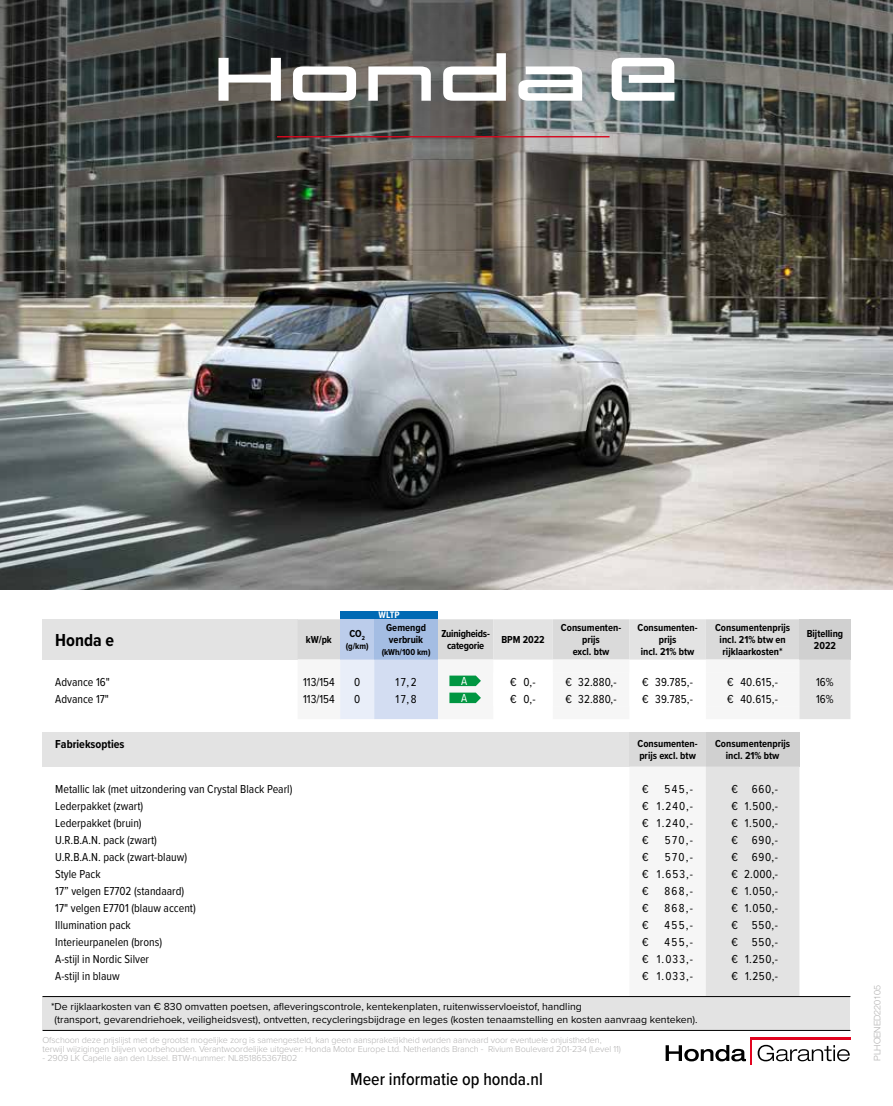
<style>
.page{position:relative;width:893px;height:1106px;background:#fff}
.page>*{position:absolute;margin:0;border:0;box-sizing:border-box;transform-origin:0 0}
.t1{font:500 18px "Proxima Nova Cond";color:#000}
.t2{font:700 18px "Proxima Nova Cond";color:#000}
.t3{font:12px "Proxima Nova Cond";color:#000}
.t4{font:700 12px "Proxima Nova Cond";color:#000}
.t5{font:12px "Proxima Nova Cond";color:#fff}
.t6{font:10.5px/12.6px "Proxima Nova";color:#000}
.t7{font:700 10.5px/12px "Proxima Nova Cond";color:#000;text-align:center}
.t8{font:700 10.5px/12px "Proxima Nova Cond";letter-spacing:-.02em;color:#000;text-align:center}
.t9{font:700 9.75px "Proxima Nova Cond";color:#fff}
.t10{font:300 9px/9px "Proxima Nova";letter-spacing:-.01em;color:#b3b2b2}
.t11{font:700 9px "Proxima Nova Cond";color:#000}
.t12{font:300 9px "Helvetica Neue LT Std";letter-spacing:-.01em;color:#b3b2b2}
</style>
<div class="page">
<img style="left:0;top:261px;width:893px;height:328px">
<svg style="left:0;top:0;width:893px;height:261px"></svg>
<div style="left:43px;top:732px;width:586px;height:34px;background:#e3e3e3"></div>
<div style="left:629px;top:732px;width:77px;height:34px;background:#dadada"></div>
<div style="left:706px;top:732px;width:93px;height:34px;background:#d0d0d0"></div>
<svg style="left:629px;top:766px;width:170px;height:230px"></svg>
<hr style="left:277px;top:136px;width:332px;height:1px;background:#d6081f">
<hr style="left:750px;top:1037px;width:100px;height:3px;background:#e30520">
<hr style="left:750px;top:1037px;width:2px;height:27px;background:#e30520">
<svg style="left:666px;top:1045px;width:80px;height:16px"></svg>
<svg style="left:758px;top:1044px;width:92px;height:17px"></svg>
<svg style="left:218px;top:58px;width:63px;height:43px"></svg>
<svg style="left:293px;top:66px;width:63px;height:35px"></svg>
<svg style="left:368px;top:66px;width:63px;height:35px"></svg>
<svg style="left:443px;top:53px;width:63px;height:48px"></svg>
<svg style="left:518px;top:66px;width:64px;height:35px"></svg>
<svg style="left:612px;top:58px;width:62px;height:43px"></svg>
<div style="left:340px;top:611px;width:98px;height:8px;background:#0069b4"></div>
<div style="left:43px;top:619px;width:255px;height:40px;background:#e3e3e3"></div>
<svg style="left:298px;top:619px;width:552px;height:100px"></svg>
<div style="left:43px;top:996px;width:807px;height:34px;background:#e3e3e3"></div>
<hr style="left:43px;top:1030px;width:807px;height:1px;background:#000">
<hr style="left:43px;top:996px;width:807px;height:1px;background:#000">
<h1 class="t2" style="left:55px;top:626px;width:60px">Honda e</h1>
<p class="t7" style="left:306px;top:633px;width:27px">kW/pk</p>
<p class="t7" style="left:349px;top:627px;width:17px">CO<sub>2</sub></p>
<p class="t11" style="left:346px;top:639px;width:24px">(g/km)</p>
<p class="t9" style="left:379px;top:608px;width:22px">WLTP</p>
<p class="t7" style="left:386px;top:621px;width:41px;text-align:left">Gemengd verbruik</p>
<p class="t11" style="left:382px;top:645px;width:50px">(kWh/100 km)</p>
<p class="t8" style="left:441px;top:627px;width:50px">Zuinigheids&shy;categorie</p>
<p class="t7" style="left:501px;top:633px;width:45px">BPM 2022</p>
<p class="t7" style="left:561px;top:621px;width:62px">Consumenten&shy;prijs<br>excl. btw</p>
<p class="t7" style="left:637px;top:621px;width:62px">Consumenten&shy;prijs<br>incl. 21% btw</p>
<p class="t7" style="left:715px;top:621px;width:77px">Consumentenprijs incl. 21% btw en rijklaarkosten*</p>
<p class="t7" style="left:807px;top:627px;width:38px">Bijtelling<br>2022</p>
<p class="t3" style="left:55px;top:672px;width:56px">Advance 16"</p>
<p class="t3" style="left:303px;top:672px;width:33px">113/154</p>
<p class="t3" style="left:354px;top:672px;width:8px">0</p>
<p class="t3" style="left:395px;top:672px;width:23px">17,2</p>
<p class="t5" style="left:461px;top:672px;width:8px">A</p>
<p class="t3" style="left:510px;top:672px;width:27px">€ 0,-</p>
<p class="t3" style="left:566px;top:672px;width:53px">€ 32.880,-</p>
<p class="t3" style="left:642px;top:672px;width:53px">€ 39.785,-</p>
<p class="t3" style="left:727px;top:672px;width:53px">€ 40.615,-</p>
<p class="t3" style="left:816px;top:672px;width:19px">16%</p>
<p class="t3" style="left:55px;top:689px;width:55px">Advance 17"</p>
<p class="t3" style="left:303px;top:689px;width:33px">113/154</p>
<p class="t3" style="left:354px;top:689px;width:8px">0</p>
<p class="t3" style="left:395px;top:689px;width:23px">17,8</p>
<p class="t5" style="left:461px;top:689px;width:8px">A</p>
<p class="t3" style="left:510px;top:689px;width:27px">€ 0,-</p>
<p class="t3" style="left:566px;top:689px;width:53px">€ 32.880,-</p>
<p class="t3" style="left:642px;top:689px;width:53px">€ 39.785,-</p>
<p class="t3" style="left:727px;top:689px;width:53px">€ 40.615,-</p>
<p class="t3" style="left:816px;top:689px;width:19px">16%</p>
<p class="t4" style="left:55px;top:735px;width:71px">Fabrieksopties</p>
<p class="t7" style="left:637px;top:737px;width:62px;text-align:left">Consumenten&shy;prijs excl. btw</p>
<p class="t7" style="left:715px;top:737px;width:77px">Consumentenprijs incl. 21% btw</p>
<p class="t3" style="left:55px;top:779px;width:239px">Metallic lak (met uitzondering van Crystal Black Pearl)</p>
<p class="t3" style="left:642px;top:779px;width:8px">€</p>
<p class="t3" style="left:665px;top:779px;width:30px">545,-</p>
<p class="t3" style="left:731px;top:779px;width:48px">€ 660,-</p>
<p class="t3" style="left:55px;top:796px;width:89px">Lederpakket (zwart)</p>
<p class="t3" style="left:642px;top:796px;width:53px">€ 1.240,-</p>
<p class="t3" style="left:731px;top:796px;width:48px">€ 1.500,-</p>
<p class="t3" style="left:55px;top:813px;width:88px">Lederpakket (bruin)</p>
<p class="t3" style="left:642px;top:813px;width:53px">€ 1.240,-</p>
<p class="t3" style="left:731px;top:813px;width:48px">€ 1.500,-</p>
<p class="t3" style="left:55px;top:830px;width:103px">U.R.B.A.N. pack (zwart)</p>
<p class="t3" style="left:642px;top:830px;width:8px">€</p>
<p class="t3" style="left:665px;top:830px;width:30px">570,-</p>
<p class="t3" style="left:731px;top:830px;width:48px">€ 690,-</p>
<p class="t3" style="left:55px;top:847px;width:133px">U.R.B.A.N. pack (zwart-blauw)</p>
<p class="t3" style="left:642px;top:847px;width:8px">€</p>
<p class="t3" style="left:665px;top:847px;width:30px">570,-</p>
<p class="t3" style="left:731px;top:847px;width:48px">€ 690,-</p>
<p class="t3" style="left:55px;top:864px;width:47px">Style Pack</p>
<p class="t3" style="left:642px;top:864px;width:53px">€ 1.653,-</p>
<p class="t3" style="left:731px;top:864px;width:48px">€ 2.000,-</p>
<p class="t3" style="left:55px;top:881px;width:130px">17” velgen E7702 (standaard)</p>
<p class="t3" style="left:642px;top:881px;width:8px">€</p>
<p class="t3" style="left:664px;top:881px;width:30px">868,-</p>
<p class="t3" style="left:731px;top:881px;width:48px">€ 1.050,-</p>
<p class="t3" style="left:55px;top:898px;width:142px">17" velgen E7701 (blauw accent)</p>
<p class="t3" style="left:642px;top:898px;width:8px">€</p>
<p class="t3" style="left:664px;top:898px;width:30px">868,-</p>
<p class="t3" style="left:731px;top:898px;width:48px">€ 1.050,-</p>
<p class="t3" style="left:55px;top:915px;width:77px">Illumination pack</p>
<p class="t3" style="left:642px;top:915px;width:8px">€</p>
<p class="t3" style="left:665px;top:915px;width:30px">455,-</p>
<p class="t3" style="left:731px;top:915px;width:48px">€ 550,-</p>
<p class="t3" style="left:55px;top:932px;width:108px">Interieurpanelen (brons)</p>
<p class="t3" style="left:642px;top:932px;width:8px">€</p>
<p class="t3" style="left:665px;top:932px;width:30px">455,-</p>
<p class="t3" style="left:731px;top:932px;width:48px">€ 550,-</p>
<p class="t3" style="left:55px;top:949px;width:95px">A-stijl in Nordic Silver</p>
<p class="t3" style="left:642px;top:949px;width:52px">€ 1.033,-</p>
<p class="t3" style="left:731px;top:949px;width:48px">€ 1.250,-</p>
<p class="t3" style="left:55px;top:966px;width:66px">A-stijl in blauw</p>
<p class="t3" style="left:642px;top:966px;width:52px">€ 1.033,-</p>
<p class="t3" style="left:731px;top:966px;width:48px">€ 1.250,-</p>
<p class="t6" style="left:55px;top:999px;width:644px;text-indent:-4px">*De rijklaarkosten van € 830 omvatten poetsen, afleveringscontrole, kentekenplaten, ruitenwisservloeistof, handling<br>(transport, gevarendriehoek, veiligheidsvest), ontvetten, recycleringsbijdrage en leges (kosten tenaamstelling en kosten aanvraag kenteken).</p>
<p class="t10" style="left:43px;top:1034px;width:580px">Ofschoon deze prijslijst met de grootst mogelijke zorg is samengesteld, kan geen aansprakelijkheid worden aanvaard voor eventuele onjuistheden, terwijl wijzigingen blijven voorbehouden. Verantwoordelijke uitgever: Honda Motor Europe Ltd. Netherlands Branch - Rivium Boulevard 201-234 (Level 11)</p>
<p class="t10" style="left:43px;top:1052px;width:256px">- 2909 LK Capelle aan den IJssel. BTW-nummer: NL851865367B02</p>
<h1 class="t1" style="left:350px;top:1065px;width:194px">Meer informatie op honda.nl</h1>
<p class="t12" style="left:872px;top:1060px;width:77px;rotate:-90deg">PLHOENED220105</p>
</div>
